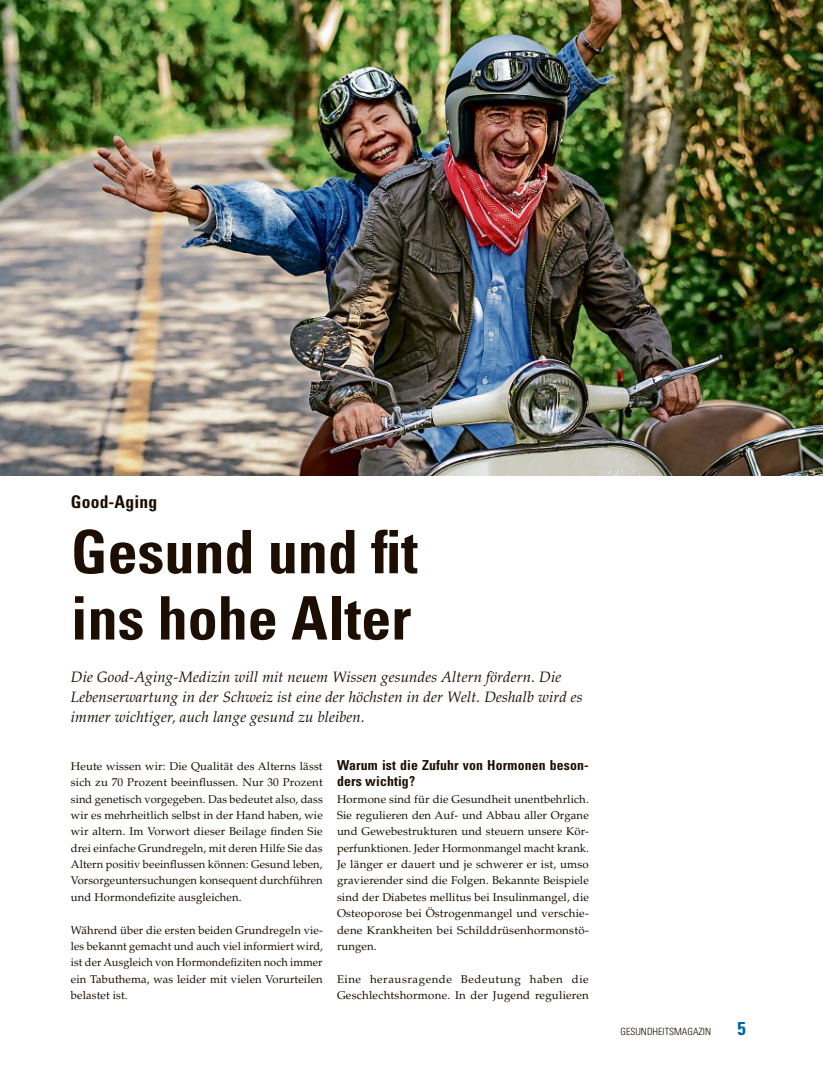
<style>
.page{position:relative;width:823px;height:1088px;background:#fff}
.page>*{position:absolute;margin:0;border:0;box-sizing:border-box;transform-origin:0 0}
.t1{font:700 condensed 60px/66.2px "Univers LT Std";color:#1c0e00}
.t2{font:700 condensed 18.62px "Univers LT Std";color:#0063a6}
.t3{font:700 condensed 17.5px "Univers LT Std";letter-spacing:.01em;color:#1c0e00}
.t4{font:italic 15px/20px "Palatino LT Std";letter-spacing:.01em;color:#1c0e00}
.t5{font:700 condensed 13.75px/16.4px "Univers LT Std";letter-spacing:.01em;color:#1c0e00}
.t6{font:11.25px/16.4px "Palatino LT Std";letter-spacing:.015em;color:#1c0e00;text-align:justify}
.t7{font:300 condensed 10px "Univers LT Std";color:#1c0e00}
</style>
<div class="page">
<img style="left:0;top:0;width:822px;height:475px">
<h3 class="t3" style="left:71px;top:491px;width:88px">Good-Aging</h3>
<h1 class="t1" style="left:71px;top:519px;width:348px">Gesund und fit ins hohe Alter</h1>
<h3 class="t4" style="left:71px;top:667px;width:513px">Die Good-Aging-Medizin will mit neuem Wissen gesundes Altern fördern. Die<br>Lebenserwartung in der Schweiz ist eine der höchsten in der Welt. Deshalb wird es immer wichtiger, auch lange gesund zu bleiben.</h3>
<p class="t6" style="left:71px;top:759px;width:253px">Heute wissen wir: Die Qualität des Alterns lässt sich zu 70 Prozent beeinflussen. Nur 30 Prozent sind genetisch vorgegeben. Das bedeutet also, dass wir es mehrheitlich selbst in der Hand haben, wie wir altern. Im Vorwort dieser Beilage finden Sie drei einfache Grundregeln, mit deren Hilfe Sie das Altern positiv beeinflussen können: Gesund leben, Vorsorgeuntersuchungen konsequent durchführen und Hormondefizite ausgleichen.</p>
<p class="t6" style="left:71px;top:923px;width:253px">Während über die ersten beiden Grundregeln vie&shy;les bekannt gemacht und auch viel informiert wird, ist der Ausgleich von Hormondefiziten noch immer ein Tabuthema, was leider mit vielen Vorurteilen belastet ist.</p>
<p class="t5" style="left:337px;top:757px;width:253px">Warum ist die Zufuhr von Hormonen beson&shy;ders wichtig?</p>
<p class="t6" style="left:337px;top:792px;width:253px">Hormone sind für die Gesundheit unentbehrlich.<br>Sie regulieren den Auf- und Abbau aller Organe und Gewebestrukturen und steuern unsere Kör&shy;perfunktionen. Jeder Hormonmangel macht krank.<br>Je länger er dauert und je schwerer er ist, umso gravierender sind die Folgen. Bekannte Beispiele sind der Diabetes mellitus bei Insulinmangel, die Osteoporose bei Östrogenmangel und verschie&shy;dene Krankheiten bei Schilddrüsenhormonstö&shy;rungen.</p>
<p class="t6" style="left:337px;top:972px;width:253px">Eine herausragende Bedeutung haben die<br>Geschlechtshormone. In der Jugend regulieren</p>
<p class="t7" style="left:620px;top:1025px;width:92px">GESUNDHEITSMAGAZIN</p>
<h2 class="t2" style="left:737px;top:1016px;width:10px">5</h2>
</div>
